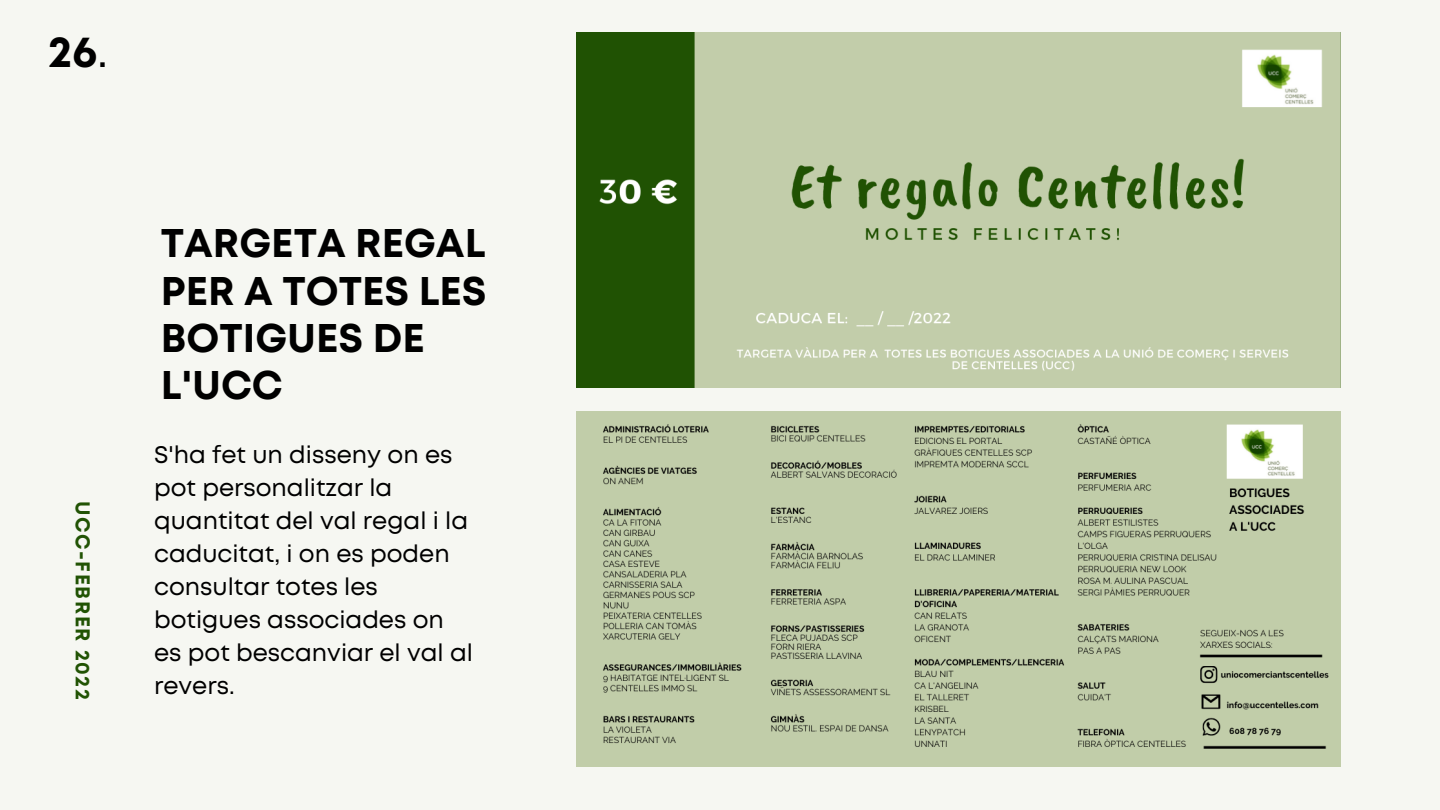
<style>
.page{position:relative;width:1440px;height:810px;background:#f6f7f2}
.page>*{position:absolute;margin:0;border:0;box-sizing:border-box;transform-origin:0 0}
.t1{font:700 44px "Mont";color:#000}
.t2{font:700 40px/47.2px "Mont";color:#000}
.t3{font:24px/33px "Mont";color:#000}
.t4{font:700 20px "Mont";letter-spacing:.08em;color:#215304}
.s1{font-weight:400}
</style>
<div class="page">
<img style="left:576px;top:33px;width:765px;height:355px">
<img style="left:576px;top:412px;width:765px;height:355px">
<h1 class="t1" style="left:48px;top:35px;width:61px">26<span class="s1">.</span></h1>
<p class="t4" style="left:90px;top:501px;width:201px;rotate:90deg">UCC-FEBRER 2022</p>
<h2 class="t2" style="left:161px;top:223px;width:327px">TARGETA REGAL<br>PER A TOTES LES<br>BOTIGUES DE<br>L'UCC</h2>
<p class="t3" style="left:154px;top:440px;width:320px">S'ha fet un disseny on es pot personalitzar la quantitat del val regal i la caducitat, i on es poden consultar totes les botigues associades on es pot bescanviar el val al revers.</p>
</div>
